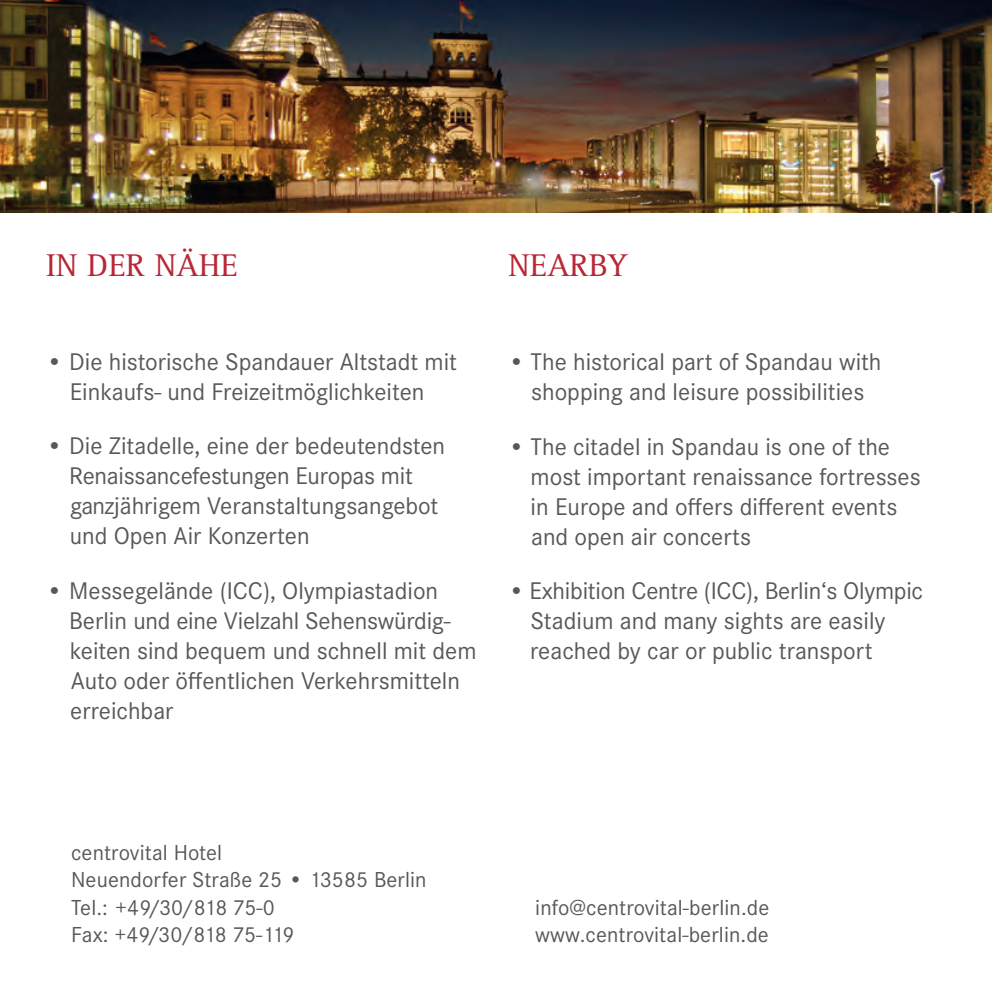
<style>
.page{position:relative;width:992px;height:993px;background:#fff}
.page>*{position:absolute;margin:0;border:0;box-sizing:border-box;transform-origin:0 0}
.Liste{font:32.5px "Rotis Serif Std";color:#b72837}
.Liste-2{font:25px/30px "Corporate S";color:#57585a}
.Lauftext{font:22.5px/27.5px "Corporate S";letter-spacing:.005em;color:#57585a}
.Lauftext-2{font:22.5px "Corporate S";letter-spacing:-.035em;color:#57585a}
</style>
<div class="page">
<img style="left:0;top:0;width:991px;height:213px">
<p class="Liste" style="left:46px;top:247px;width:193px">IN DER NÄHE</p>
<p class="Liste-2" style="left:46px;top:346px;width:412px;text-align:center">• Die historische Spandauer Altstadt mit<br>Einkaufs- und Freizeitmöglichkeiten</p>
<p class="Liste-2" style="left:69px;top:431px;width:377px;text-indent:-23px">• Die Zitadelle, eine der bedeutendsten Renaissancefestungen Europas mit ganzjährigem Veranstaltungsangebot und Open Air Konzerten</p>
<p class="Liste-2" style="left:69px;top:575px;width:408px;text-indent:-23px">• Messegelände (ICC), Olympiastadion Berlin und eine Vielzahl Sehenswürdig&shy;keiten sind bequem und schnell mit dem Auto oder öffentlichen Verkehrsmitteln erreichbar</p>
<p class="Liste" style="left:508px;top:247px;width:121px">NEARBY</p>
<p class="Liste-2" style="left:508px;top:347px;width:374px;text-align:center">• The historical part of Spandau with shopping and leisure possibilities</p>
<p class="Liste-2" style="left:530px;top:431px;width:391px;text-indent:-22px">• The citadel in Spandau is one of the most important renaissance fortresses in Europe and offers different events and open air concerts</p>
<p class="Liste-2" style="left:530px;top:575px;width:394px;text-indent:-22px">• Exhibition Centre (ICC), Berlin‘s Olympic<br>Stadium and many sights are easily reached by car or public transport</p>
<p class="Lauftext" style="left:71px;top:838px;width:357px">centrovital Hotel<br>Neuendorfer Straße 25 • 13585 Berlin</p>
<p class="Lauftext-2" style="left:71px;top:894px;width:205px">Tel.: +49/30/818 75-0</p>
<p class="Lauftext-2" style="left:71px;top:921px;width:225px">Fax: +49/30/818 75-119</p>
<p class="Lauftext" style="left:535px;top:893px;width:235px">info@centrovital-berlin.de</p>
<p class="Lauftext" style="left:535px;top:920px;width:235px">www.centrovital-berlin.de</p>
</div>
